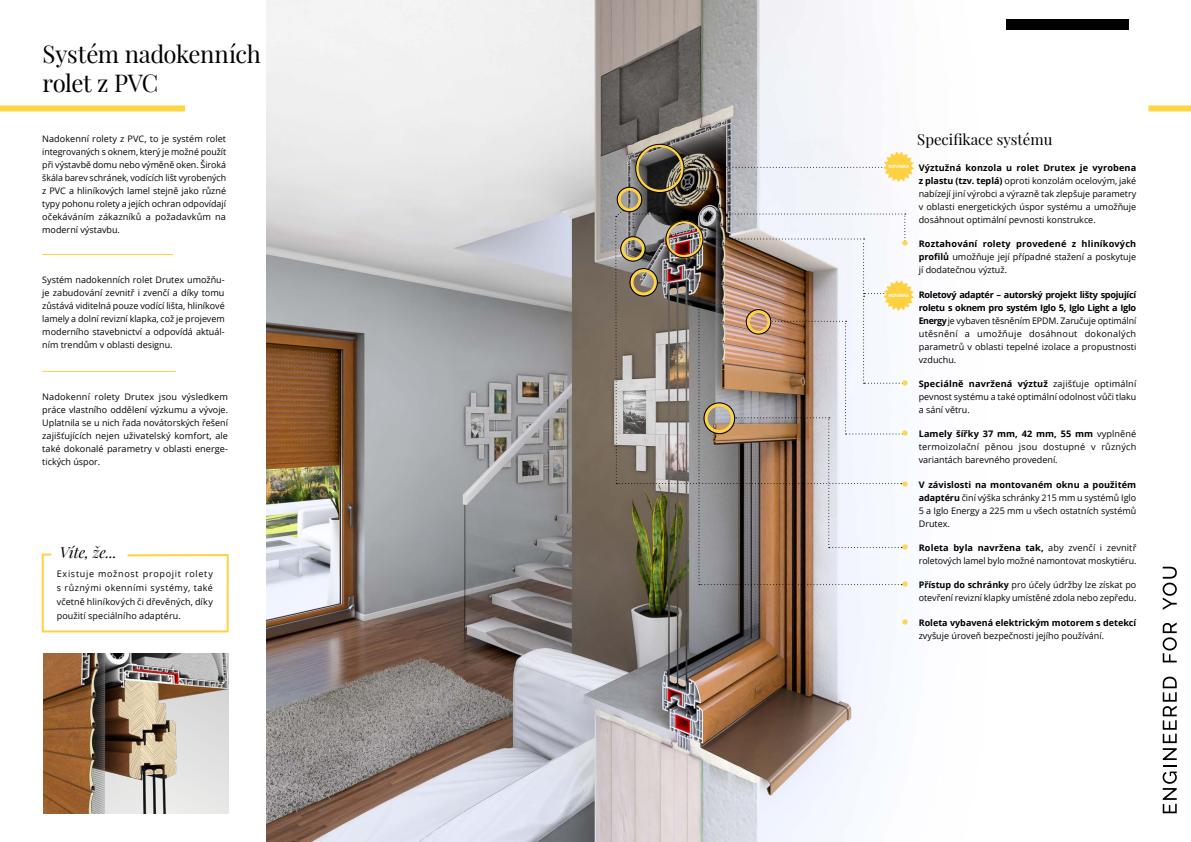
<style>
.page{position:relative;width:1191px;height:842px;background:#fff}
.page>*{position:absolute;margin:0;border:0;box-sizing:border-box;transform-origin:0 0}
.t1{font:24px/28.8px "Playfair Display";letter-spacing:-.02em;color:#000}
.t2{font:15px "Playfair Display";color:#000}
.t3{font:italic 15px "Playfair Display";color:#000}
.t4{font:9px/13px "Open Sans";color:#000;text-align:justify}
.t5{font:700 9px/13px "Open Sans";color:#000}
.t6{font:800 4.5px "Raleway";color:#fff}
.s1{color:#ffd650}
.s2{font-weight:700}
.s3{font-weight:400}
</style>
<div class="page">
<img style="left:266px;top:0;width:752px;height:842px">
<hr style="left:42px;top:254px;width:131px;height:1px;background:#ffd244">
<hr style="left:42px;top:371px;width:134px;height:1px;background:#ffd244">
<img style="left:43px;top:653px;width:186px;height:161px">
<svg style="left:41px;top:553px;width:188px;height:80px"></svg>
<svg style="left:684px;top:151px;width:230px;height:31px"></svg>
<img style="left:615px;top:210px;width:299px;height:375px">
<svg style="left:1162px;top:677px;width:14px;height:136px"></svg>
<svg style="left:1162px;top:622px;width:14px;height:40px"></svg>
<svg style="left:1162px;top:567px;width:14px;height:43px"></svg>
<div style="left:0;top:105px;width:185px;height:6px;background:#ffd544"></div>
<div style="left:1148px;top:105px;width:43px;height:6px;background:#ffd544"></div>
<div style="left:1006px;top:19px;width:122px;height:10px;background:#000"></div>
<div style="left:621px;top:237px;width:24px;height:24px;border:3px solid #ffd244;border-radius:50%"></div>
<div style="left:620px;top:236px;width:26px;height:26px;border:1px solid #000;border-radius:50%"></div>
<div style="left:617px;top:188px;width:24px;height:23px;border:3px solid #ffd244;border-radius:50%"></div>
<div style="left:616px;top:187px;width:26px;height:25px;border:1px solid #000;border-radius:50%"></div>
<div style="left:630px;top:269px;width:27px;height:26px;border:3px solid #ffd244;border-radius:50%"></div>
<div style="left:629px;top:268px;width:29px;height:29px;border:1px solid #000;border-radius:50%"></div>
<div style="left:704px;top:404px;width:30px;height:29px;border:3px solid #ffd244;border-radius:50%"></div>
<div style="left:703px;top:402px;width:32px;height:32px;border:1px solid #000;border-radius:50%"></div>
<div style="left:635px;top:144px;width:49px;height:49px;border:3px solid #ffd244;border-radius:50%"></div>
<div style="left:635px;top:144px;width:49px;height:49px;border:1px solid #000;border-radius:50%"></div>
<div style="left:665px;top:220px;width:38px;height:38px;border:3px solid #ffd244;border-radius:50%"></div>
<div style="left:665px;top:220px;width:38px;height:38px;border:1px solid #000;border-radius:50%"></div>
<div style="left:746px;top:310px;width:24px;height:24px;border:3px solid #ffd244;border-radius:50%"></div>
<div style="left:746px;top:309px;width:25px;height:26px;border:1px solid #000;border-radius:50%"></div>
<h1 class="t1" style="left:43px;top:40px;width:220px">Systém nadokenních rolet z PVC</h1>
<p class="t4" style="left:42px;top:132px;width:185px">Nadokenní rolety z PVC, to je systém rolet integrovaných s oknem, který je možné použít při výstavbě domu nebo výměně oken. Široká škála barev schránek, vodících lišt vyrobených z PVC a hliníkových lamel stejně jako různé typy pohonu rolety a jejích ochran odpovídají očekáváním zákazníků a požadavkům na moderní výstavbu.</p>
<p class="t4" style="left:42px;top:273px;width:184px">Systém nadokenních rolet Drutex umožňu&shy;je zabudování zevnitř i zvenčí a díky tomu zůstává viditelná pouze vodící lišta, hliníkové lamely a dolní revizní klapka, což je projevem moderního stavebnictví a odpovídá aktuál&shy;ním trendům v oblasti designu.</p>
<p class="t4" style="left:42px;top:390px;width:187px">Nadokenní rolety Drutex jsou výsledkem práce vlastního oddělení výzkumu a vývoje.<br>Uplatnila se u nich řada novátorských řešení zajišťujících nejen uživatelský komfort, ale také dokonalé parametry v oblasti energe&shy;tických úspor.</p>
<h2 class="t3" style="left:60px;top:543px;width:59px">Víte, že...</h2>
<p class="t4" style="left:57px;top:567px;width:158px;line-height:14px">Existuje možnost propojit rolety s různými okenními systémy, také včetně hliníkových či dřevěných, díky použití speciálního adaptéru.</p>
<h2 class="t2" style="left:917px;top:130px;width:137px">Specifikace systému</h2>
<p class="t4" style="left:918px;top:161px;width:219px;text-indent:-17px"><span class="s1">•</span> <span class="s2">Výztužná konzola u rolet Drutex je vyrobena z plastu (tzv. teplá)</span> oproti konzolám ocelovým, jaké nabízejí jiní výrobci a výrazně tak zlepšuje parametry v oblasti energetických úspor systému a umožňuje dosáhnout optimální pevnosti konstrukce.</p>
<p class="t4" style="left:918px;top:237px;width:219px;text-indent:-17px"><span class="s1">•</span> <span class="s2">Roztahování rolety provedené z hliníkových profilů</span> umožňuje její případné stažení a poskytuje jí dodatečnou výztuž.</p>
<p class="t4" style="left:918px;top:288px;width:219px;text-indent:-17px"><span class="s1">•</span> <span class="s2">Roletový adaptér – autorský projekt lišty spojující roletu s oknem pro systém Iglo 5, Iglo Light a Iglo Energy</span> je vybaven těsněním EPDM. Zaručuje optimální utěsnění a umožňuje dosáhnout dokonalých parametrů v oblasti tepelné izolace a propustnosti vzduchu.</p>
<p class="t4" style="left:918px;top:377px;width:219px;text-indent:-17px"><span class="s1">•</span> <span class="s2">Speciálně navržená výztuž</span> zajišťuje optimální pevnost systému a také optimální odolnost vůči tlaku a sání větru.</p>
<p class="t4" style="left:918px;top:427px;width:219px;text-indent:-17px"><span class="s1">•</span> <span class="s2">Lamely šířky 37 mm, 42 mm, 55 mm</span> vyplněné termoizolační pěnou jsou dostupné v různých variantách barevného provedení.</p>
<p class="t4" style="left:918px;top:478px;width:219px;text-indent:-17px"><span class="s1">•</span> <span class="s2">V závislosti na montovaném oknu a použitém adaptéru</span> činí výška schránky 215 mm u systémů Iglo 5 a Iglo Energy a 225 mm u všech ostatních systémů Drutex.</p>
<p class="t4" style="left:901px;top:541px;width:236px;text-align:right"><span class="s1">•</span> <span class="s2">Roleta byla navržena tak,</span> aby zvenčí i zevnitř roletových lamel bylo možné namontovat moskytiéru.</p>
<p class="t4" style="left:901px;top:578px;width:236px;text-align:right"><span class="s1">•</span> <span class="s2">Přístup do schránky</span> pro účely údržby lze získat po otevření revizní klapky umístěné zdola nebo zepředu.</p>
<p class="t5" style="left:918px;top:616px;width:219px;text-indent:-17px"><span class="s1">•</span> Roleta vybavená elektrickým motorem s detekcí <span class="s3">zvyšuje úroveň bezpečnosti jejího používání.</span></p>
<p class="t6" style="left:888px;top:164px;width:22px">NOVINKA</p>
<p class="t6" style="left:888px;top:293px;width:22px">NOVINKA</p>
</div>
